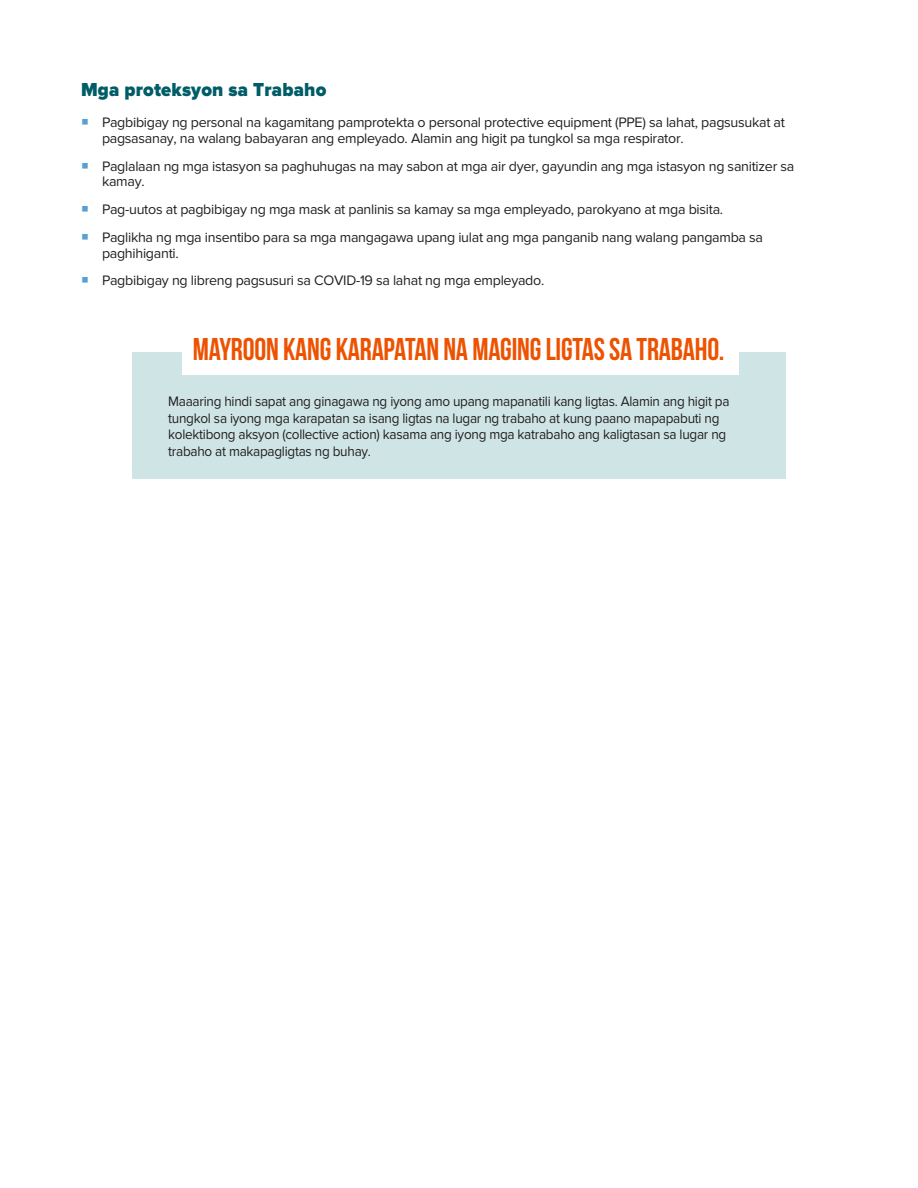
<style>
.page{position:relative;width:918px;height:1188px;background:#fff}
.page>*{position:absolute;margin:0;border:0;box-sizing:border-box;transform-origin:0 0}
.headline{font:700 31.5px "Bebas Neue";letter-spacing:-.005em;color:#ed5200;scale:.95 1}
.blue_sub{font:900 19.5px "Proxima Nova";letter-spacing:.01em;color:#005d67;scale:.95 1}
.text{font:14.25px/15.8px "Proxima Nova";letter-spacing:-.02em;color:#231f20}
.text-2{font:14.25px/16.5px "Proxima Nova";letter-spacing:-.02em;color:#231f20;scale:.95 1}
</style>
<div class="page">
<div style="left:132px;top:352px;width:654px;height:126px;background:#cfe5e5"></div>
<div style="left:183px;top:320px;width:556px;height:55px;background:#fff"></div>
<p class="blue_sub" style="left:81px;top:79px;width:260px">Mga proteksyon sa Trabaho</p>
<p class="text" style="left:102px;top:115px;width:685px">Pagbibigay ng personal na kagamitang pamprotekta o personal protective equipment (PPE) sa lahat, pagsusukat at pagsasanay, na walang babayaran ang empleyado. Alamin ang higit pa tungkol sa mga respirator.</p>
<p class="text" style="left:102px;top:158px;width:694px">Paglalaan ng mga istasyon sa paghuhugas na may sabon at mga air dyer, gayundin ang mga istasyon ng sanitizer sa kamay.</p>
<p class="text" style="left:102px;top:202px;width:623px">Pag-uutos at pagbibigay ng mga mask at panlinis sa kamay sa mga empleyado, parokyano at mga bisita.</p>
<p class="text" style="left:102px;top:230px;width:663px">Paglikha ng mga insentibo para sa mga mangagawa upang iulat ang mga panganib nang walang pangamba sa paghihiganti.</p>
<p class="text" style="left:102px;top:273px;width:444px">Pagbibigay ng libreng pagsusuri sa COVID-19 sa lahat ng mga empleyado.</p>
<p class="headline" style="left:193px;top:331px;width:561px">MAYROON KANG KARAPATAN NA MAGING LIGTAS SA TRABAHO.</p>
<p class="text-2" style="left:168px;top:393px;width:592px">Maaaring hindi sapat ang ginagawa ng iyong amo upang mapanatili kang ligtas. Alamin ang higit pa tungkol sa iyong mga karapatan sa isang ligtas na lugar ng trabaho at kung paano mapapabuti ng kolektibong aksyon (collective action) kasama ang iyong mga katrabaho ang kaligtasan sa lugar ng trabaho at makapagligtas ng buhay.</p>
</div>
